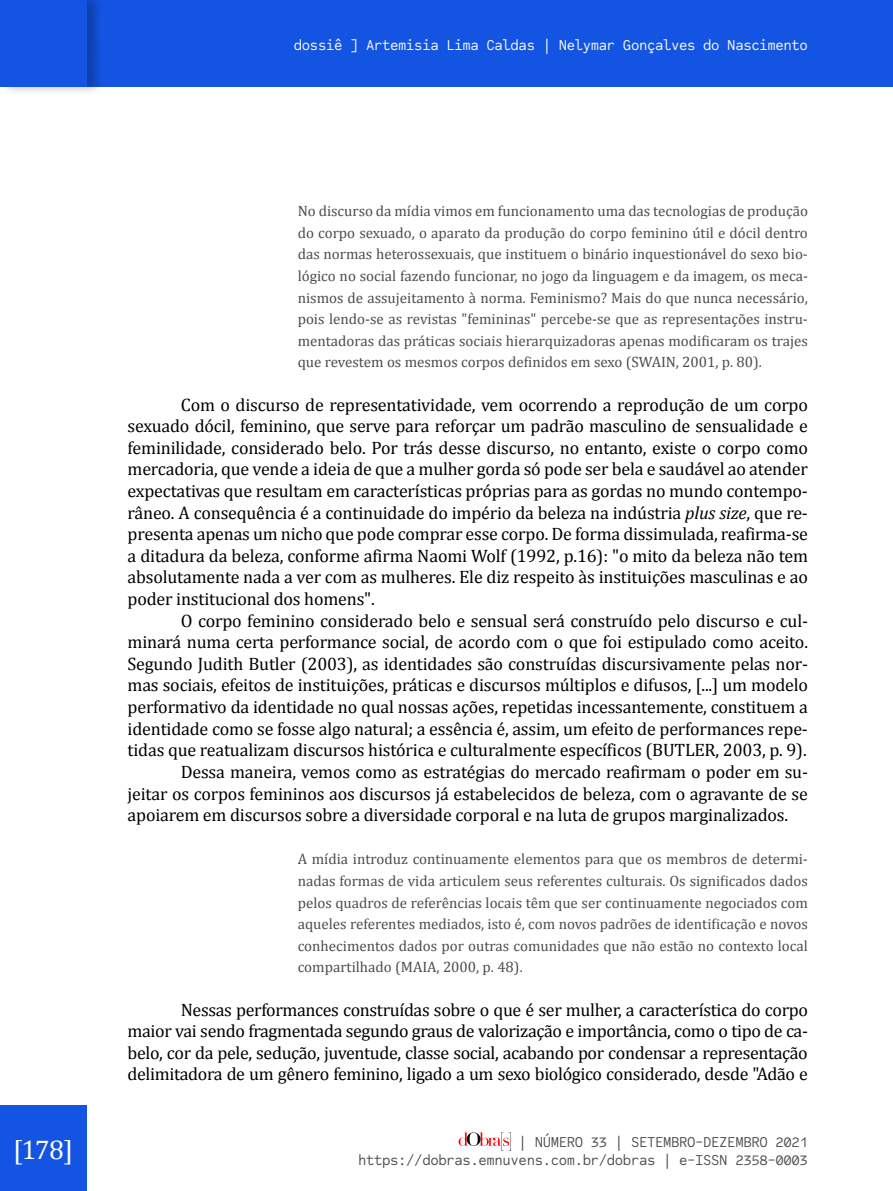
<style>
.page{position:relative;width:893px;height:1191px;background:#fff}
.page>*{position:absolute;margin:0;border:0;box-sizing:border-box;transform-origin:0 0}
.t1{font:27px "Cambria";color:#fff}
.t2{font:18px/21.6px "Cambria";letter-spacing:-.01em;color:#000;text-align:justify}
.t3{font:15px/21.6px "Cambria";color:#4d4d4d;text-align:justify}
.t4{font:15px/18px "Code Saver";letter-spacing:-.025em;color:#4d4d4d;text-align:right}
.t5{font:15px "Code Saver";letter-spacing:-.025em;color:#fff}
.s1{font-style:italic}
</style>
<div class="page">
<div style="left:0;top:1106px;width:86px;height:85px;background:#1454e2"></div>
<svg style="left:459px;top:1132px;width:52px;height:18px"></svg>
<div style="left:0;top:0;width:893px;height:86px;background:#1454e2"></div>
<div style="left:0;top:0;width:103px;height:95px;background:#000;opacity:.25"></div>
<div style="left:0;top:0;width:86px;height:86px;background:#1454e2"></div>
<p class="t5" style="left:294px;top:36px;width:515px">dossiê ] Artemisia Lima Caldas | Nelymar Gonçalves do Nascimento</p>
<p class="t3" style="left:298px;top:200px;width:512px">No discurso da mídia vimos em funcionamento uma das tecnologias de produção do corpo sexuado, o aparato da produção do corpo feminino útil e dócil dentro das normas heterossexuais, que instituem o binário inquestionável do sexo bio&shy;lógico no social fazendo funcionar, no jogo da linguagem e da imagem, os meca&shy;nismos de assujeitamento à norma. Feminismo? Mais do que nunca necessário, pois lendo-se as revistas "femininas" percebe-se que as representações instru&shy;mentadoras das práticas sociais hierarquizadoras apenas modificaram os trajes que revestem os mesmos corpos definidos em sexo (SWAIN, 2001, p. 80).</p>
<p class="t2" style="left:128px;top:393px;width:682px;text-indent:53px">Com o discurso de representatividade, vem ocorrendo a reprodução de um corpo sexuado dócil, feminino, que serve para reforçar um padrão masculino de sensualidade e feminilidade, considerado belo. Por trás desse discurso, no entanto, existe o corpo como mercadoria, que vende a ideia de que a mulher gorda só pode ser bela e saudável ao atender expectativas que resultam em características próprias para as gordas no mundo contempo&shy;râneo. A consequência é a continuidade do império da beleza na indústria <span class="s1">plus size</span>, que re&shy;presenta apenas um nicho que pode comprar esse corpo. De forma dissimulada, reafirma-se a ditadura da beleza, conforme afirma Naomi Wolf (1992, p.16): "o mito da beleza não tem absolutamente nada a ver com as mulheres. Ele diz respeito às instituições masculinas e ao poder institucional dos homens".</p>
<p class="t2" style="left:181px;top:609px;width:629px">O corpo feminino considerado belo e sensual será construído pelo discurso e cul-</p>
<p class="t2" style="left:128px;top:631px;width:682px">minará numa certa performance social, de acordo com o que foi estipulado como aceito.</p>
<p class="t2" style="left:128px;top:653px;width:682px">Segundo Judith Butler (2003), as identidades são construídas discursivamente pelas nor-</p>
<p class="t2" style="left:128px;top:674px;width:682px">mas sociais, efeitos de instituições, práticas e discursos múltiplos e difusos, [...] um modelo</p>
<p class="t2" style="left:128px;top:696px;width:682px">performativo da identidade no qual nossas ações, repetidas incessantemente, constituem a</p>
<p class="t2" style="left:128px;top:717px;width:682px">identidade como se fosse algo natural; a essência é, assim, um efeito de performances repe-</p>
<p class="t2" style="left:128px;top:739px;width:681px">tidas que reatualizam discursos histórica e culturalmente específicos (BUTLER, 2003, p. 9).</p>
<p class="t2" style="left:181px;top:761px;width:629px">Dessa maneira, vemos como as estratégias do mercado reafirmam o poder em su-</p>
<p class="t2" style="left:128px;top:782px;width:682px">jeitar os corpos femininos aos discursos já estabelecidos de beleza, com o agravante de se</p>
<p class="t2" style="left:128px;top:804px;width:662px">apoiarem em discursos sobre a diversidade corporal e na luta de grupos marginalizados.</p>
<p class="t3" style="left:298px;top:848px;width:512px">A mídia introduz continuamente elementos para que os membros de determi&shy;nadas formas de vida articulem seus referentes culturais. Os significados dados pelos quadros de referências locais têm que ser continuamente negociados com aqueles referentes mediados, isto é, com novos padrões de identificação e novos conhecimentos dados por outras comunidades que não estão no contexto local compartilhado (MAIA, 2000, p. 48).</p>
<p class="t2" style="left:128px;top:998px;width:682px;text-indent:53px">Nessas performances construídas sobre o que é ser mulher, a característica do corpo maior vai sendo fragmentada segundo graus de valorização e importância, como o tipo de ca&shy;belo, cor da pele, sedução, juventude, classe social, acabando por condensar a representação delimitadora de um gênero feminino, ligado a um sexo biológico considerado, desde "Adão e</p>
<h1 class="t1" style="left:13px;top:1133px;width:62px">[178]</h1>
<p class="t4" style="left:358px;top:1132px;width:451px">| NÚMERO 33 | SETEMBRO-DEZEMBRO 2021 https://dobras.emnuvens.com.br/dobras | e-ISSN 2358-0003</p>
</div>
